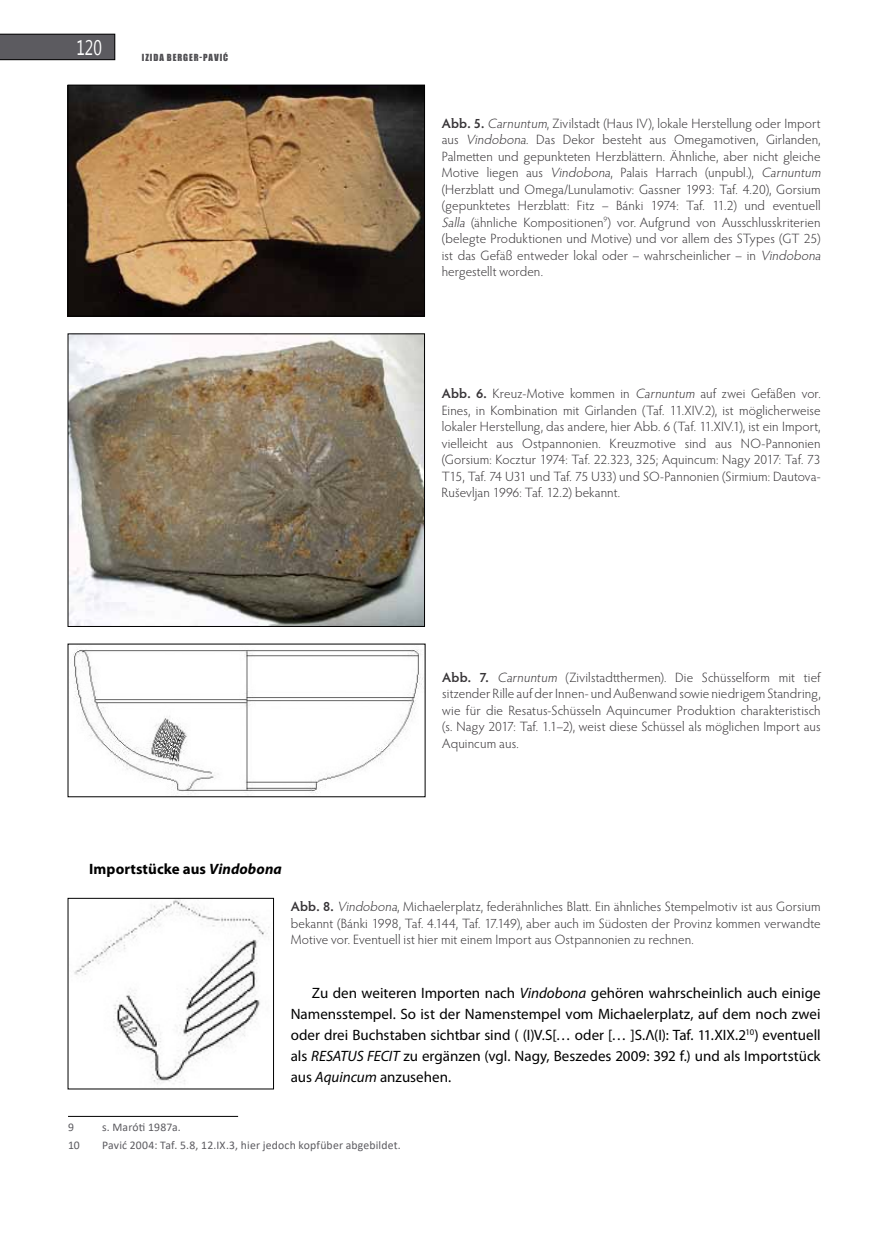
<style>
.page{position:relative;width:893px;height:1234px;background:#fff}
.page>*{position:absolute;margin:0;border:0;box-sizing:border-box;transform-origin:0 0}
.t1{font:21px "Microsoft New Tai Lue";color:#fff;scale:.75 1}
.t2{font:15px/21px "Myriad Pro";color:#000;text-align:justify}
.t3{font:700 15px "Myriad Pro";letter-spacing:.005em;color:#000}
.t4{font:300 13.5px/16.5px "Hypatia Sans Pro";letter-spacing:.01em;color:#373437;text-align:justify}
.t5{font:11.7px "Calibri";letter-spacing:.015em;color:#5c5b60}
.t6{font:9px "Impact";letter-spacing:.105em;color:#504f53}
.s1{font-weight:600}
.s2{font-style:italic}
</style>
<div class="page">
<svg style="left:0;top:34px;width:115px;height:26px;background:#565559"></svg>
<hr style="left:68px;top:1115px;width:170px;height:1px;background:#000">
<img style="left:70px;top:87px;width:353px;height:227px">
<div style="left:68px;top:85px;width:357px;height:231px;border:1px solid #000"></div>
<img style="left:70px;top:335px;width:353px;height:289px">
<img style="left:73px;top:649px;width:350px;height:145px">
<img style="left:74px;top:899px;width:195px;height:186px">
<div style="left:68px;top:897px;width:206px;height:191px;border:1px solid #000"></div>
<h1 class="t1" style="left:76px;top:35px;width:35px">120</h1>
<p class="t6" style="left:142px;top:50px;width:88px">IZIDA BERGER-PAVIĆ</p>
<p class="t4" style="left:442px;top:115px;width:383px;text-align:left"><span class="s1">Abb. 5.</span> <span class="s2">Carnuntum</span>, Zivilstadt (Haus IV), lokale H erstellung oder I mport aus <span class="s2">Vindobona</span>. Das Dekor besteht aus Omegamotiven, Girlanden, Palmetten und gepunkteten H erzblättern. Ähnliche, aber nicht gleiche Motive liegen aus <span class="s2">Vindobona</span>, Palais H arrach (unpubl.), <span class="s2">Carnuntum </span>(H erzblatt und Omega/Lunulamotiv: Gassner 1993: Taf. 4.20), Gorsium (gepunktetes H erzblatt: Fitz – Bánki 1974: Taf. 11.2) und eventuell <span class="s2">Salla</span> (ähnliche Kompositionen<sup>9</sup>) vor. Aufgrund von Ausschlusskriterien (belegte Produktionen und Motive) und vor allem des STypes (GT 25) ist das Gefäß entweder lokal oder – wahrscheinlicher – in <span class="s2">Vindobona </span>hergestellt worden.</p>
<p class="t4" style="left:442px;top:385px;width:380px"><span class="s1">Abb. 6.</span> Kreuz-Motive kommen in <span class="s2">Carnuntum</span> auf zwei Gefäßen vor.<br>Eines, in Kombination mit Girlanden (Taf. 11.XIV.2), ist möglicherweise lokaler H erstellung, das andere, hier Abb. 6 (Taf. 11.XIV.1), ist ein I mport, vielleicht aus Ostpannonien. Kreuzmotive sind aus NO -Pannonien (Gorsium: Kocztur 1974: Taf. 22.323, 325; Aquincum: N agy 2017: Taf. 73<br>T15, Taf. 74 U31 und Taf. 75 U33) und SO-Pannonien (Sirmium: Dautova-Ruševljan 1996: Taf. 12.2) bekannt.</p>
<p class="t4" style="left:442px;top:668px;width:380px"><span class="s1">Abb. 7.</span> <span class="s2">Carnuntum</span> (Zivilstadtthermen). Die Schüsselform mit tief sitzender Rille auf der I nnen- und Außenwand sowie niedrigem Standring, wie für die Resatus-Schüsseln Aquincumer Produktion charakteristisch (s. Nagy 2017: Taf. 1.1–2), weist diese Schüssel als möglichen Import aus Aquincum aus.</p>
<p class="t3" style="left:89px;top:858px;width:194px">Importstücke aus <span class="s2">Vindobona</span></p>
<p class="t4" style="left:291px;top:897px;width:531px"><span class="s1">Abb. 8.</span> <span class="s2">Vindobona</span>, Michaelerplatz, federähnliches Blatt. Ein ähnliches Stempelmotiv ist aus Gorsium bekannt (Bánki 1998, Taf. 4.144, Taf. 17.149), aber auch im Südosten der Provinz kommen verwandte Motive vor. Eventuell ist hier mit einem I mport aus Ostpannonien zu rechnen.</p>
<p class="t2" style="left:291px;top:982px;width:531px;text-indent:21px">Zu den weiteren Importen nach <span class="s2">Vindobona</span> gehören wahrscheinlich auch einige Namensstempel. So ist der Namenstempel vom Michaelerplatz, auf dem noch zwei oder drei Buchstaben sichtbar sind ( (I)V.S[… oder [… ]S.Λ(I): Taf. 11.XIX.2<sup>10</sup>) eventuell als <span class="s2">RESATUS FECIT</span> zu ergänzen (vgl. Nagy, Beszedes 2009: 392 f.) und als Importstück aus <span class="s2">Aquincum</span> anzusehen.</p>
<p class="t5" style="left:68px;top:1118px;width:7px">9</p>
<p class="t5" style="left:102px;top:1118px;width:80px">s. Maróti 1987a.</p>
<p class="t5" style="left:68px;top:1136px;width:13px">10</p>
<p class="t5" style="left:102px;top:1136px;width:300px">Pavić 2004: Taf. 5.8, 12.IX.3, hier jedoch kopfüber abgebildet.</p>
</div>
